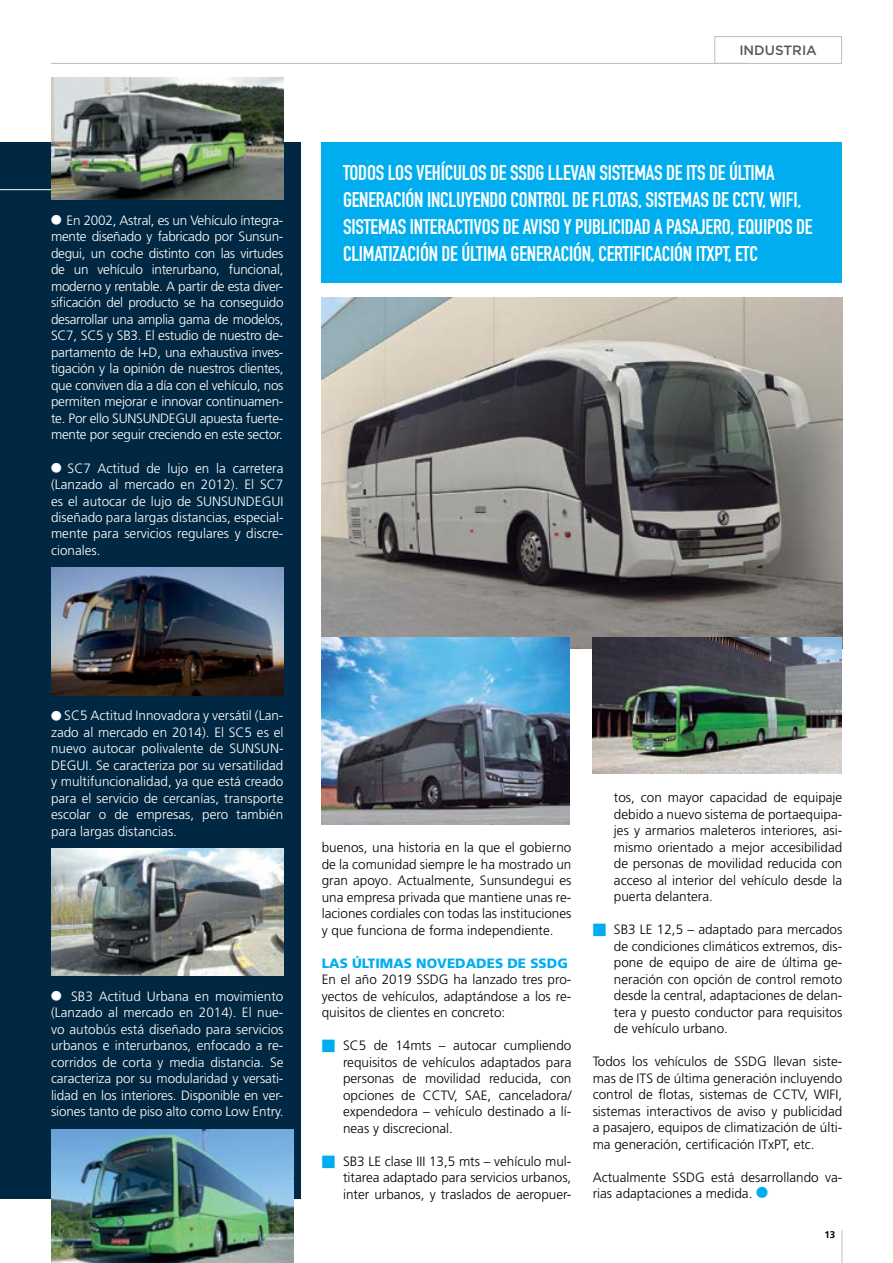
<style>
.page{position:relative;width:893px;height:1263px;background:#fff}
.page>*{position:absolute;margin:0;border:0;box-sizing:border-box;transform-origin:0 0}
.t1{font:700 21px/27px "DIN Condensed";letter-spacing:-.01em;color:#fff}
.t2{font:300 13.5px/16.5px "Frutiger LT Std";color:#000;text-align:justify}
.t3{font:300 13.5px/16.5px "Frutiger LT Std";letter-spacing:-.01em;color:#fff;text-align:justify}
.t4{font:900 13.5px "Frutiger LT Std";color:#00aeef}
.t5{font:500 13.5px "Gotham";color:#58595b}
.t6{font:700 9.75px "Frutiger LT Std";color:#000}
.s1{color:#00aeef}
</style>
<div class="page">
<hr style="left:842px;top:1230px;width:1px;height:33px;background:#bcbec0">
<div style="left:714px;top:36px;width:128px;height:28px;border:1px solid #bcbec0"></div>
<hr style="left:51px;top:63px;width:697px;height:1px;background:#bcbec0">
<div style="left:0;top:142px;width:300px;height:1057px;background:#012842"></div>
<hr style="left:0;top:189px;width:51px;height:1px;background:#fff">
<img style="left:51px;top:78px;width:232px;height:122px">
<img style="left:51px;top:568px;width:232px;height:127px">
<img style="left:51px;top:848px;width:232px;height:128px">
<img style="left:51px;top:1129px;width:242px;height:134px">
<div style="left:322px;top:142px;width:520px;height:141px;background:#00aeef"></div>
<img style="left:321px;top:298px;width:521px;height:351px">
<img style="left:321px;top:638px;width:249px;height:186px">
<img style="left:593px;top:638px;width:248px;height:136px">
<p class="t3" style="left:51px;top:212px;width:234px">● En 2002, Astral, es un Vehículo íntegra&shy;mente diseñado y fabricado por Sunsun&shy;degui, un coche distinto con las virtudes de un vehículo interurbano, funcional, moderno y rentable. A partir de esta diver&shy;sificación del producto se ha conseguido desarrollar una amplia gama de modelos, SC7, SC5 y SB3. El estudio de nuestro de&shy;partamento de I+D, una exhaustiva inves&shy;tigación y la opinión de nuestros clientes, que conviven día a día con el vehículo, nos permiten mejorar e innovar continuamen&shy;te. Por ello SUNSUNDEGUI apuesta fuerte&shy;mente por seguir creciendo en este sector.</p>
<p class="t3" style="left:51px;top:460px;width:234px">● SC7 Actitud de lujo en la carretera (Lanzado al mercado en 2012). El SC7 es el autocar de lujo de SUNSUNDEGUI diseñado para largas distancias, especial&shy;mente para servicios regulares y discre&shy;cionales.</p>
<p class="t5" style="left:739px;top:42px;width:79px">INDUSTRIA</p>
<h1 class="t1" style="left:343px;top:159px;width:177px">TODOS LOS VEHÍCULOS DE SSDG</h1>
<h1 class="t1" style="left:343px;top:159px;width:471px;text-indent:205px">LLEVAN SISTEMAS DE ITS DE ÚLTIMA GENERACIÓN INCLUYENDO CONTROL DE FLOTAS, SISTEMAS DE CCTV, WIFI, SISTEMAS INTERACTIVOS DE AVISO Y PUBLICIDAD A PASAJERO, EQUIPOS DE CLIMATIZACIÓN DE ÚLTIMA GENERACIÓN, CERTIFICACIÓN ITXPT, ETC</h1>
<p class="t3" style="left:51px;top:707px;width:234px">● SC5 Actitud Innovadora y versátil (Lan&shy;zado al mercado en 2014). El SC5 es el nuevo autocar polivalente de SUNSUN-DEGUI. Se caracteriza por su versatilidad y multifuncionalidad, ya que está creado para el servicio de cercanías, transporte escolar o de empresas, pero también para largas distancias.</p>
<p class="t3" style="left:51px;top:988px;width:234px">● SB3 Actitud Urbana en movimiento (Lanzado al mercado en 2014). El nue&shy;vo autobús está diseñado para servicios urbanos e interurbanos, enfocado a re&shy;corridos de corta y media distancia. Se caracteriza por su modularidad y versati&shy;lidad en los interiores. Disponible en ver&shy;siones tanto de piso alto como Low Entry.</p>
<p class="t2" style="left:322px;top:839px;width:251px">buenos, una historia en la que el gobierno de la comunidad siempre le ha mostrado un gran apoyo. Actualmente, Sunsundegui es una empresa privada que mantiene unas re&shy;laciones cordiales con todas las instituciones y que funciona de forma independiente.</p>
<p class="t4" style="left:322px;top:955px;width:50px">LAS ÚLTIMAS</p>
<p class="t4" style="left:416px;top:955px;width:11px">NOVEDADES</p>
<p class="t4" style="left:507px;top:955px;width:62px">DE SSDG</p>
<p class="t2" style="left:322px;top:971px;width:251px">En el año 2019 SSDG ha lanzado tres pro&shy;yectos de vehículos, adaptándose a los re&shy;quisitos de clientes en concreto:</p>
<p class="t2" style="left:343px;top:1037px;width:230px;text-indent:-21px"><span class="s1">■</span> SC5 de 14mts – autocar cumpliendo requisitos de vehículos adaptados para personas de movilidad reducida, con opciones de CCTV, SAE, canceladora/ expendedora – vehículo destinado a lí&shy;neas y discrecional.</p>
<p class="t2" style="left:343px;top:1153px;width:230px;text-indent:-21px"><span class="s1">■</span> SB3 LE clase III 13,5 mts – vehículo mul&shy;titarea adaptado para servicios urbanos, inter urbanos, y traslados de aeropuer-</p>
<p class="t2" style="left:614px;top:790px;width:230px">tos, con mayor capacidad de equipaje debido a nuevo sistema de portaequipa&shy;jes y armarios maleteros interiores, asi&shy;mismo orientado a mejor accesibilidad de personas de movilidad reducida con acceso al interior del vehículo desde la puerta delantera.</p>
<p class="t2" style="left:614px;top:922px;width:230px;text-indent:-21px"><span class="s1">■</span> SB3 LE 12,5 – adaptado para mercados de condiciones climáticos extremos, dis&shy;pone de equipo de aire de última ge&shy;neración con opción de control remoto desde la central, adaptaciones de delan&shy;tera y puesto conductor para requisitos de vehículo urbano.</p>
<p class="t2" style="left:593px;top:1054px;width:251px">Todos los vehículos de SSDG llevan siste&shy;mas de ITS de última generación incluyendo control de flotas, sistemas de CCTV, WIFI, sistemas interactivos de aviso y publicidad a pasajero, equipos de climatización de últi&shy;ma generación, certificación ITxPT, etc.</p>
<p class="t2" style="left:593px;top:1169px;width:251px">Actualmente SSDG está desarrollando va&shy;rias adaptaciones a medida. <sup>●</sup></p>
<p class="t6" style="left:824px;top:1228px;width:12px">13</p>
</div>
